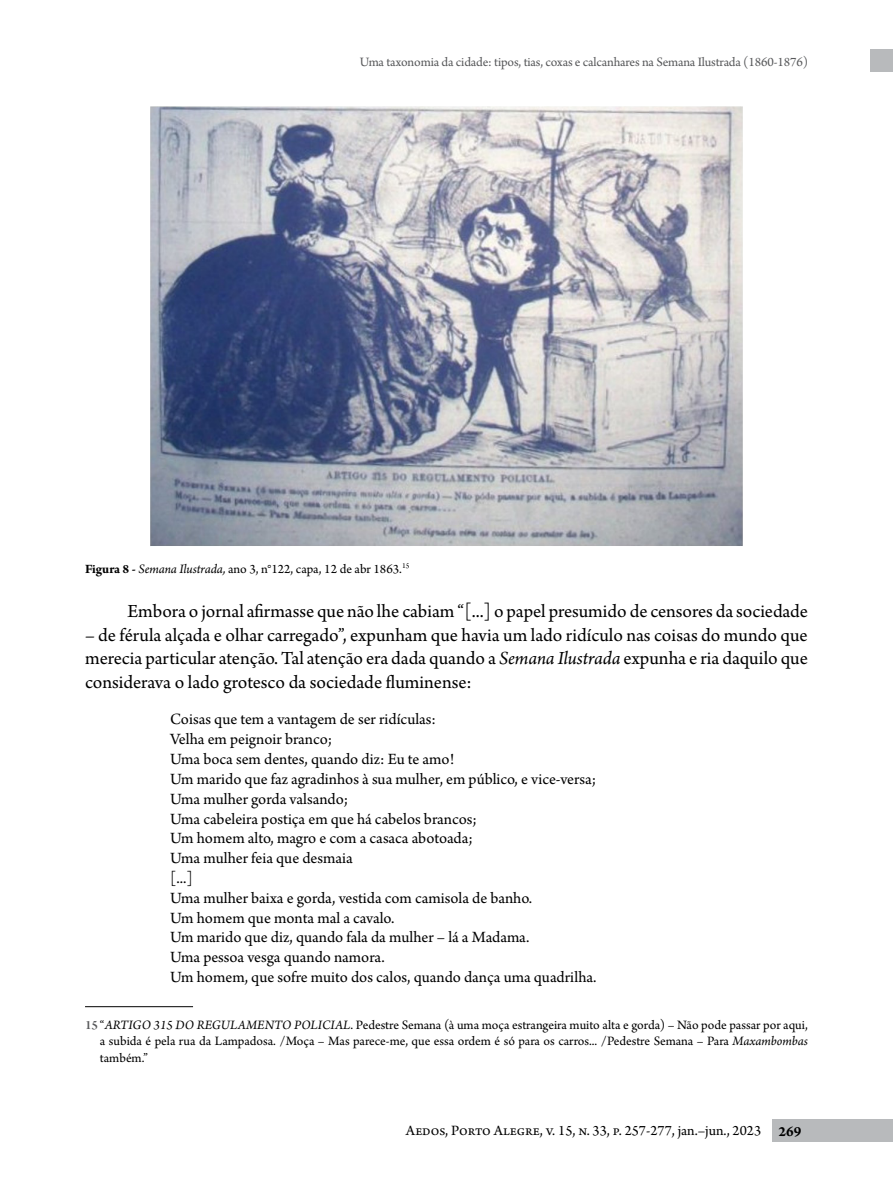
<style>
.page{position:relative;width:893px;height:1191px;background:#fff}
.page>*{position:absolute;margin:0;border:0;box-sizing:border-box;transform-origin:0 0}
.t1{font:19.5px/23.4px "Arno Pro";color:#000;text-align:justify}
.t2{font:16.5px/19.8px "Arno Pro";color:#000}
.t3{font:15px "Arno Pro";color:#000}
.t4{font:13.5px/16.2px "Arno Pro";color:#000;text-align:justify}
.t5{font:13.5px "Arno Pro";letter-spacing:-.01em;color:#58595b}
.s1{font-weight:700}
.s2{font-style:italic}
.s3{font-family:"Arno Pro Smbd Subhead";color:#58595b}
</style>
<div class="page">
<div style="left:772px;top:1119px;width:121px;height:23px;background:#b8babc"></div>
<div style="left:870px;top:49px;width:23px;height:23px;background:#b8babc"></div>
<hr style="left:85px;top:1006px;width:108px;height:1px;background:#000">
<img style="left:151px;top:106px;width:591px;height:440px">
<p class="t5" style="left:360px;top:54px;width:450px">Uma taxonomia da cidade: tipos, tias, coxas e calcanhares na Semana Ilustrada (1860-1876)</p>
<p class="t4" style="left:85px;top:561px;width:326px"><span class="s1">Figura 8 -</span> <span class="s2">Semana Ilustrada,</span> ano 3, n°122, capa, 12 de abr 1863.<sup>15</sup></p>
<p class="t1" style="left:128px;top:601px;width:682px">Embora o jornal afirmasse que não lhe cabiam “[...] o papel presumido de censores da sociedade</p>
<p class="t1" style="left:85px;top:624px;width:724px">– de férula alçada e olhar carregado”, expunham que havia um lado ridículo nas coisas do mundo que merecia particular atenção. Tal atenção era dada quando a <span class="s2">Semana Ilustrada</span> expunha e ria daquilo que considerava o lado grotesco da sociedade fluminense:</p>
<p class="t2" style="left:170px;top:710px;width:428px">Coisas que tem a vantagem de ser ridículas:<br>Velha em peignoir branco;<br>Uma boca sem dentes, quando diz: Eu te amo!<br>Um marido que faz agradinhos à sua mulher, em público, e vice-versa; Uma mulher gorda valsando;<br>Uma cabeleira postiça em que há cabelos brancos;<br>Um homem alto, magro e com a casaca abotoada;<br>Uma mulher feia que desmaia<br>[...]<br>Uma mulher baixa e gorda, vestida com camisola de banho.<br>Um homem que monta mal a cavalo.<br>Um marido que diz, quando fala da mulher – lá a Madama.<br>Uma pessoa vesga quando namora.<br>Um homem, que sofre muito dos calos, quando dança uma quadrilha.</p>
<p class="t4" style="left:100px;top:1017px;width:710px;text-indent:-15px"><span class="s3">15</span> “<span class="s2">ARTIGO 315 DO REGULAMENTO POLICIAL</span>. Pedestre Semana (à uma moça estrangeira muito alta e gorda) – Não pode passar por aqui, a subida é pela rua da Lampadosa. /Moça – Mas parece-me, que essa ordem é só para os carros... /Pedestre Semana – Para <span class="s2">Maxambombas </span>também.”</p>
<p class="t3" style="left:406px;top:1122px;width:397px">Aedos, Porto Alegre, v. 15, n. 33, p. 257-277, jan.–jun., 2023 <span class="s1">269</span></p>
</div>
